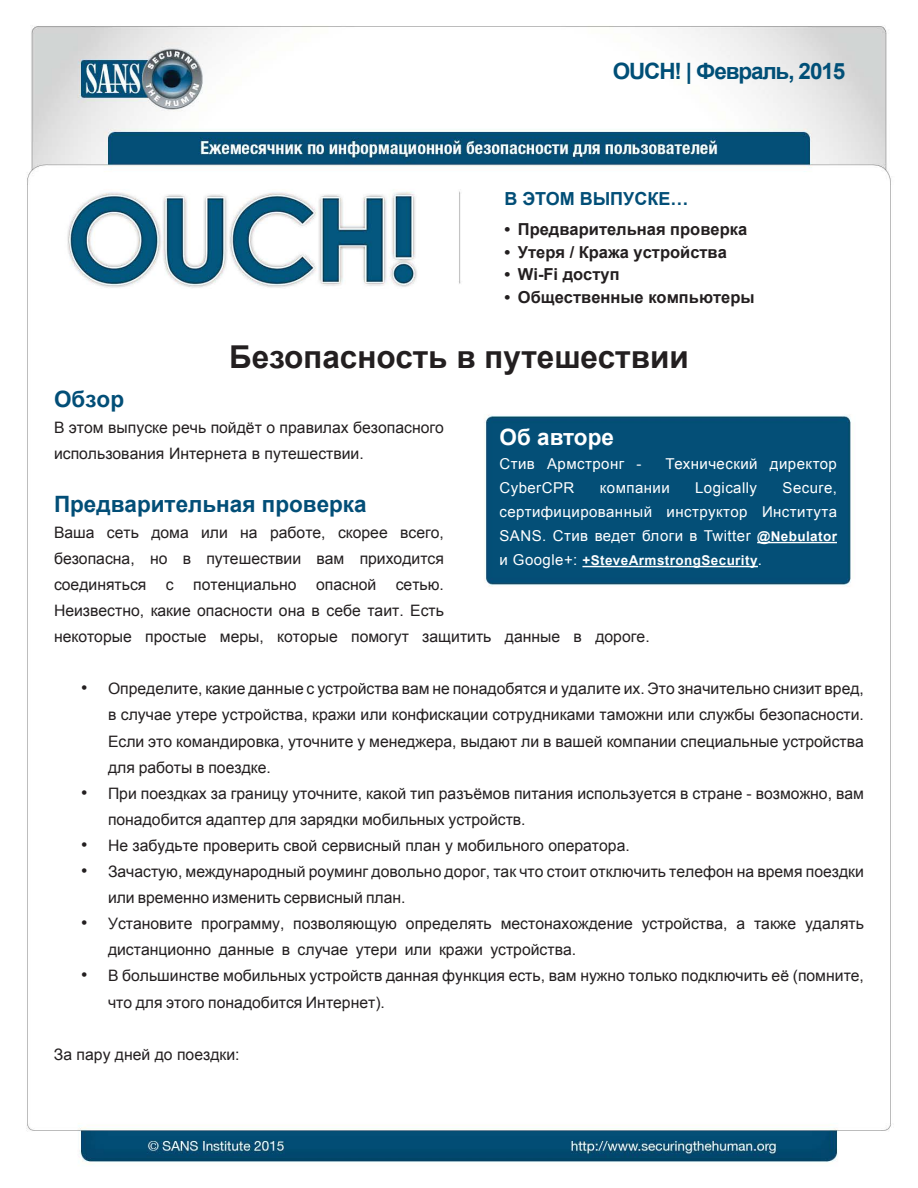
<style>
.page{position:relative;width:918px;height:1188px;background:#fff}
.page>*{position:absolute;margin:0;border:0;box-sizing:border-box;transform-origin:0 0}
.t1{font:700 31.5px "Arial";color:#231f20}
.MainText{font:700 22.5px "Arial";color:#024e77}
.t2{font:700 22.5px "Arial";letter-spacing:-.05em;color:#004f77}
.t3{font:700 22.5px "Arial";color:#fff}
.t4{font:700 18px "Arial";color:#024e77}
.t5{font:18px "Arial";color:#231f20}
.t6{font:700 16.5px "Arial";color:#231f20}
.MainText-2{font:15.75px/26.1px "Arial";color:#231f20}
.t7{font:15px "Arial";letter-spacing:.03em;color:#fff}
.t8{font:700 13.5px "Arial";letter-spacing:.03em;color:#fff}
</style>
<div class="page">
<img style="left:26px;top:25px;width:865px;height:1139px">
<hr style="left:757px;top:542px;width:80px;height:1px;background:#fff">
<hr style="left:582px;top:566px;width:176px;height:1px;background:#fff">
<p class="t2" style="left:613px;top:56px;width:234px">OUCH! | Февраль, 2015</p>
<p class="t4" style="left:504px;top:187px;width:186px">В ЭТОМ ВЫПУСКЕ...</p>
<p class="t6" style="left:504px;top:218px;width:7px">•</p>
<p class="t6" style="left:518px;top:218px;width:231px">Предварительная проверка</p>
<p class="t6" style="left:504px;top:241px;width:7px">•</p>
<p class="t6" style="left:518px;top:241px;width:211px">Утеря / Кража устройства</p>
<p class="t6" style="left:504px;top:263px;width:7px">•</p>
<p class="t6" style="left:518px;top:263px;width:103px">Wi-Fi доступ</p>
<p class="t6" style="left:504px;top:286px;width:7px">•</p>
<p class="t6" style="left:518px;top:286px;width:238px">Общественные компьютеры</p>
<p class="t1" style="left:229px;top:336px;width:461px">Безопасность в путешествии</p>
<p class="MainText" style="left:54px;top:384px;width:72px">Обзор</p>
<p class="MainText-2" style="left:54px;top:415px;width:391px">В этом выпуске речь пойдёт о правилах безопасного использования Интернета в путешествии.</p>
<p class="MainText" style="left:54px;top:489px;width:314px">Предварительная проверка</p>
<p class="MainText-2" style="left:400px;top:519px;width:45px">всего,</p>
<p class="MainText-2" style="left:270px;top:519px;width:57px">работе,</p>
<p class="MainText-2" style="left:54px;top:519px;width:42px">Ваша</p>
<p class="MainText-2" style="left:107px;top:519px;width:34px">сеть</p>
<p class="MainText-2" style="left:151px;top:519px;width:39px">дома</p>
<p class="MainText-2" style="left:240px;top:519px;width:19px">на</p>
<p class="MainText-2" style="left:338px;top:519px;width:51px">скорее</p>
<p class="MainText-2" style="left:201px;top:519px;width:28px">или</p>
<p class="MainText-2" style="left:54px;top:545px;width:82px">безопасна,</p>
<p class="MainText-2" style="left:150px;top:545px;width:19px">но</p>
<p class="MainText-2" style="left:183px;top:545px;width:10px">в</p>
<p class="MainText-2" style="left:206px;top:545px;width:96px">путешествии</p>
<p class="MainText-2" style="left:316px;top:545px;width:29px">вам</p>
<p class="MainText-2" style="left:360px;top:545px;width:86px">приходится</p>
<p class="MainText-2" style="left:316px;top:571px;width:62px">опасной</p>
<p class="MainText-2" style="left:54px;top:571px;width:391px">соединяться<br>Неизвестно, какие опасности она в себе таит. Есть</p>
<p class="MainText-2" style="left:166px;top:571px;width:9px">с</p>
<p class="MainText-2" style="left:193px;top:571px;width:105px">потенциально</p>
<p class="MainText-2" style="left:396px;top:571px;width:50px">сетью.</p>
<p class="t3" style="left:500px;top:422px;width:116px">Об авторе</p>
<p class="t7" style="left:500px;top:454px;width:37px">Стив</p>
<p class="t7" style="left:547px;top:454px;width:79px">Армстронг</p>
<p class="t7" style="left:637px;top:454px;width:6px">-</p>
<p class="t7" style="left:666px;top:454px;width:93px">Технический</p>
<p class="t7" style="left:770px;top:454px;width:69px">директор</p>
<p class="t7" style="left:500px;top:478px;width:76px">CyberCPR</p>
<p class="t7" style="left:600px;top:478px;width:72px">компании</p>
<p class="t7" style="left:695px;top:478px;width:63px">Logically</p>
<p class="t7" style="left:783px;top:478px;width:56px">Secure,</p>
<p class="t7" style="left:500px;top:502px;width:154px">сертифицированный</p>
<p class="t7" style="left:667px;top:502px;width:82px">инструктор</p>
<p class="t7" style="left:762px;top:502px;width:77px">Института</p>
<p class="t7" style="left:500px;top:526px;width:253px">SANS. Стив ведет блоги в Twitter</p>
<p class="t8" style="left:757px;top:527px;width:81px">@Nebulator</p>
<p class="t7" style="left:500px;top:550px;width:79px">и Google+:</p>
<p class="t8" style="left:582px;top:551px;width:177px">+SteveArmstrongSecurity</p>
<p class="t7" style="left:758px;top:550px;width:6px">.</p>
<p class="MainText-2" style="left:54px;top:624px;width:79px">некоторые</p>
<p class="MainText-2" style="left:108px;top:676px;width:757px">Определите, какие данные с устройства вам не понадобятся и удалите их. Это значительно снизит вред,</p>
<p class="MainText-2" style="left:145px;top:624px;width:63px">простые</p>
<p class="MainText-2" style="left:220px;top:624px;width:46px">меры,</p>
<p class="MainText-2" style="left:277px;top:624px;width:62px">которые</p>
<p class="MainText-2" style="left:351px;top:624px;width:59px">помогут</p>
<p class="MainText-2" style="left:422px;top:624px;width:71px">защитить</p>
<p class="MainText-2" style="left:505px;top:624px;width:57px">данные</p>
<p class="MainText-2" style="left:595px;top:624px;width:56px">дороге.</p>
<p class="MainText-2" style="left:574px;top:624px;width:10px">в</p>
<p class="t5" style="left:81px;top:676px;width:8px">•</p>
<p class="t5" style="left:81px;top:781px;width:8px">•</p>
<p class="t5" style="left:81px;top:833px;width:8px">•</p>
<p class="t5" style="left:81px;top:859px;width:8px">•</p>
<p class="t5" style="left:81px;top:911px;width:8px">•</p>
<p class="t5" style="left:81px;top:963px;width:8px">•</p>
<p class="MainText-2" style="left:108px;top:702px;width:757px;text-align:justify">в случае утере устройства, кражи или конфискации сотрудниками таможни или службы безопасности.<br>Если это командировка, уточните у менеджера, выдают ли в вашей компании специальные устройства для работы в поездке.</p>
<p class="MainText-2" style="left:108px;top:780px;width:758px">При поездках за границу уточните, какой тип разъёмов питания используется в стране - возможно, вам</p>
<p class="MainText-2" style="left:108px;top:806px;width:419px">понадобится адаптер для зарядки мобильных устройств.</p>
<p class="MainText-2" style="left:108px;top:832px;width:523px">Не забудьте проверить свой сервисный план у мобильного оператора.</p>
<p class="MainText-2" style="left:108px;top:859px;width:758px">Зачастую, международный роуминг довольно дорог, так что стоит отключить телефон на время поездки</p>
<p class="MainText-2" style="left:108px;top:885px;width:299px">или временно изменить сервисный план.</p>
<p class="MainText-2" style="left:108px;top:911px;width:86px">Установите</p>
<p class="MainText-2" style="left:201px;top:911px;width:85px">программу,</p>
<p class="MainText-2" style="left:293px;top:911px;width:105px">позволяющую</p>
<p class="MainText-2" style="left:406px;top:911px;width:87px">определять</p>
<p class="MainText-2" style="left:501px;top:911px;width:134px">местонахождение</p>
<p class="MainText-2" style="left:642px;top:911px;width:105px">устройства а,</p>
<p class="MainText-2" style="left:754px;top:911px;width:44px">также</p>
<p class="MainText-2" style="left:805px;top:911px;width:60px">удалять</p>
<p class="MainText-2" style="left:490px;top:937px;width:87px">устройства.</p>
<p class="MainText-2" style="left:108px;top:937px;width:105px">дистанционно</p>
<p class="MainText-2" style="left:108px;top:963px;width:758px">В большинстве мобильных устройств данная функция есть, вам нужно только подключить её (помните,</p>
<p class="MainText-2" style="left:219px;top:937px;width:57px">данные</p>
<p class="MainText-2" style="left:298px;top:937px;width:52px">случае</p>
<p class="MainText-2" style="left:356px;top:937px;width:43px">утери</p>
<p class="MainText-2" style="left:439px;top:937px;width:45px">кражи</p>
<p class="MainText-2" style="left:282px;top:937px;width:10px">в</p>
<p class="MainText-2" style="left:405px;top:937px;width:28px">или</p>
<p class="MainText-2" style="left:108px;top:989px;width:279px">что для этого понадобится Интернет .(</p>
<p class="MainText-2" style="left:54px;top:1041px;width:187px">За пару дней до поездки:</p>
</div>
